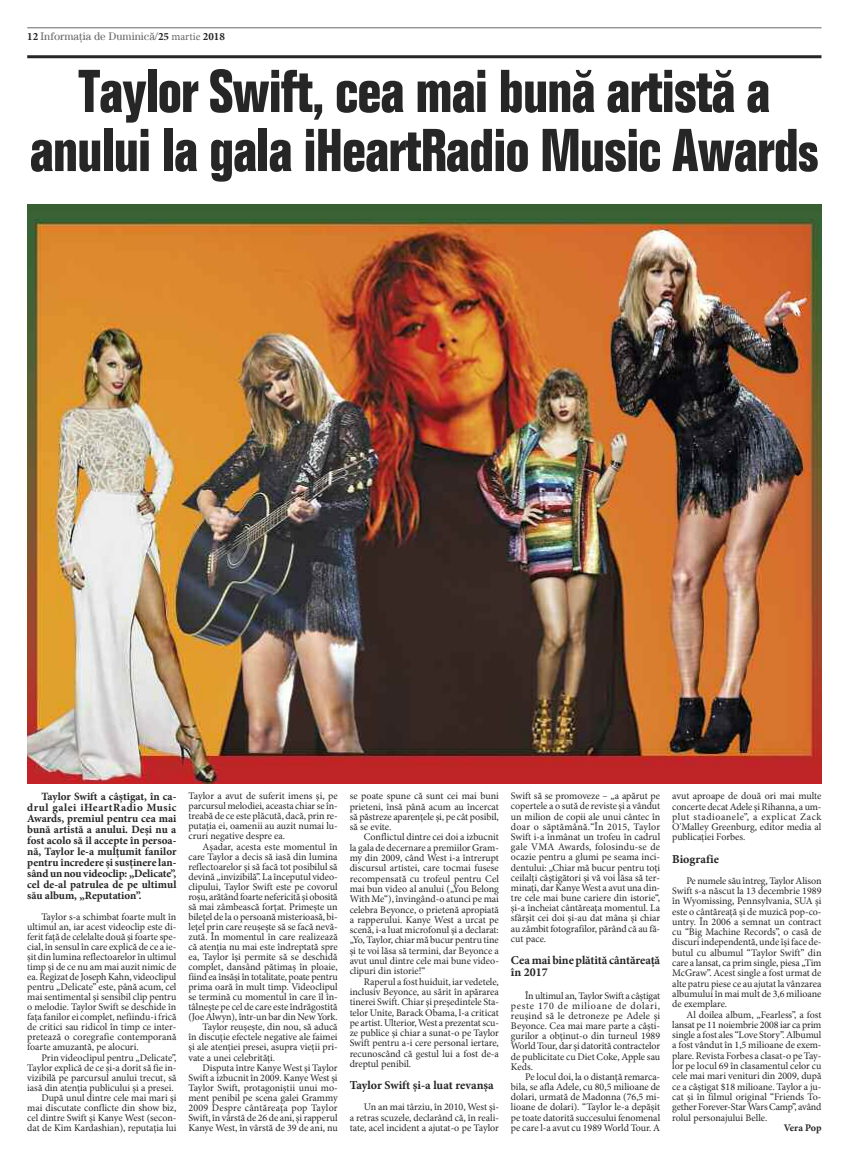
<style>
.page{position:relative;width:851px;height:1163px;background:#fff}
.page>*{position:absolute;margin:0;border:0;box-sizing:border-box;transform-origin:0 0}
.t1{font:condensed 59px/59px "IZ BC Folio";letter-spacing:-.015em;color:#272627;text-align:center}
.t2{font:12px/12.2px "IZ Minion Pro Bold";letter-spacing:-.005em;color:#272627}
.t3{font:11px/11px "IZ Minion Pro Bold";color:#272627;text-align:justify}
.t4{font:11px "IZ Century Std Book";color:#686768}
.t5{font:10px/10.3px "IZ Minion Pro Regular";color:#272627;text-align:justify}
.t6{font:10px "IZ Minion Pro Regular";letter-spacing:.02em;color:#272627}
.t7{font:10px "IZ Minion Pro Bold";letter-spacing:-.01em;color:#272627}
.s1{font-family:"IZ Minion Pro Bold";color:#272627}
.s2{font-family:"IZ Minion Pro Regular"}
.s3{font-size:54px}
</style>
<div class="page">
<hr style="left:27px;top:27px;width:794px;height:1px;background:#686768">
<hr style="left:27px;top:55px;width:794px;height:3px;background:#272627">
<img style="left:27px;top:205px;width:794px;height:578px">
<p class="t4" style="left:27px;top:32px;width:199px"><span class="s1">12</span> Informa\ia de Duminic[/<span class="s1">25</span> <span class="s2">martie</span> <span class="s1">2018</span></p>
<h1 class="t1" style="left:30px;top:67px;width:790px">Taylor Swift, cea mai bun[ artist[ a anului la gala iHeartRadio Music Award<span class="s3">s</span></h1>
<p class="t3" style="left:27px;top:791px;width:151px;text-indent:14px">Taylor Swift a câștigat, în ca&shy;drul galei iHeartRadio Music Awards, premiul pentru cea mai bună artistă a anului. Deși nu a fost acolo să îl accepte în persoa&shy;nă, Taylor le-a mulțumit fanilor pentru încredere și susținere lan&shy;sând un nou videoclip&lt; „Delicate”, cel de-al patrulea de pe ultimul său album, „Reputation”.</p>
<p class="t5" style="left:27px;top:912px;width:151px;line-height:10px;text-indent:14px">Taylor s-a schimbat foarte mult în ultimul an, iar acest videoclip este di&shy;ferit față de celelalte două și foarte spe&shy;cial, în sensul în care explică de ce a ie&shy;șit din lumina reflectoarelor în ultimul timp și de ce nu am mai auzit nimic de ea. Regizat de Joseph Kahn, videoclipul pentru „Delicate” este, până acum, cel mai sentimental și sensibil clip pentru o melodie. Taylor Swift se deschide în fața fanilor ei complet, nefiindu-i frică de critici sau ridicol în timp ce inter&shy;pretează o coregrafie contemporană foarte amuzantă, pe alocuri.</p>
<p class="t5" style="left:27px;top:1053px;width:151px;line-height:10px;text-align:right">Prin videoclipul pentru „Delicate”, Taylor explică de ce și-a dorit să fie in&shy;vizibilă pe parcursul anului trecut, să iasă din atenția publicului și a presei.<br>După unul dintre cele mai mari și mai discutate conflicte din show biz, cel dintre Swift și Kanye West (secon&shy;dat de Kim Kardashian), reputația lui</p>
<p class="t5" style="left:188px;top:791px;width:151px;line-height:10px">Taylor a avut de suferit imens și, pe parcursul melodiei, aceasta chiar se în&shy;treabă de ce este plăcută, dacă, prin re&shy;putația ei, oamenii au auzit numai lu&shy;cruri negative despre ea.</p>
<p class="t5" style="left:203px;top:842px;width:136px">Așadar, acesta este momentul în</p>
<p class="t5" style="left:188px;top:852px;width:151px">care Taylor a decis să iasă din lumina</p>
<p class="t5" style="left:188px;top:862px;width:151px">reflectoarelor și să facă tot posibilul să</p>
<p class="t5" style="left:188px;top:872px;width:151px">devină „invizibilă”. La începutul video-</p>
<p class="t5" style="left:188px;top:882px;width:151px">clipului, Taylor Swift este pe covorul</p>
<p class="t5" style="left:188px;top:892px;width:151px">roșu, arătând foarte nefericită și obosită</p>
<p class="t5" style="left:188px;top:902px;width:151px">să mai zâmbească forțat. Primește un</p>
<p class="t5" style="left:188px;top:912px;width:151px">bilețel de la o persoană misterioasă, bi-</p>
<p class="t5" style="left:188px;top:922px;width:151px">lețel prin care reușește să se facă nevă-</p>
<p class="t5" style="left:188px;top:932px;width:151px">zută. În momentul în care realizează</p>
<p class="t5" style="left:188px;top:942px;width:151px">că atenția nu mai este îndreptată spre</p>
<p class="t5" style="left:188px;top:952px;width:151px">ea, Taylor își permite să se deschidă</p>
<p class="t5" style="left:188px;top:962px;width:151px">complet, dansând pătimaș în ploaie,</p>
<p class="t5" style="left:188px;top:972px;width:151px">fiind ea însăși în totalitate, poate pentru</p>
<p class="t5" style="left:188px;top:982px;width:151px">prima oară în mult timp. Videoclipul</p>
<p class="t5" style="left:188px;top:992px;width:151px">se termină cu momentul în care îl în-</p>
<p class="t5" style="left:188px;top:1002px;width:151px">tâlnește pe cel de care este îndrăgostită</p>
<p class="t5" style="left:188px;top:1012px;width:151px">(Joe Alwyn), într-un bar din New York.</p>
<p class="t5" style="left:202px;top:1022px;width:136px">Taylor reușește, din nou, să aducă</p>
<p class="t5" style="left:188px;top:1032px;width:151px">în discuție efectele negative ale faimei</p>
<p class="t5" style="left:188px;top:1042px;width:151px">și ale atenției presei, asupra vieții pri-</p>
<p class="t5" style="left:188px;top:1052px;width:88px">vate a unei celebrități.</p>
<p class="t5" style="left:202px;top:1062px;width:136px">Disputa între Kanye West şi Taylor</p>
<p class="t5" style="left:188px;top:1072px;width:151px">Swift a izbucnit în 2009. Kanye West şi</p>
<p class="t5" style="left:188px;top:1082px;width:151px">Taylor Swift, protagoniştii unui mo-</p>
<p class="t5" style="left:188px;top:1093px;width:151px">ment penibil pe scena galei Grammy</p>
<p class="t6" style="left:188px;top:1103px;width:151px">2009 Despre cântăreaţa pop Taylor</p>
<p class="t5" style="left:188px;top:1113px;width:151px">Swift, în vârstă de 26 de ani, şi rapperul</p>
<p class="t5" style="left:188px;top:1123px;width:151px">Kanye West, în vârstă de 39 de ani, nu</p>
<p class="t5" style="left:349px;top:791px;width:151px">se poate spune că sunt cei mai buni prieteni, însă până acum au încercat să păstreze aparenţele şi, pe cât posibil, să se evite.</p>
<p class="t5" style="left:349px;top:832px;width:151px;text-indent:14px">Conflictul dintre cei doi a izbucnit la gala de decernare a premiilor Gram&shy;my din 2009, când West i-a întrerupt discursul artistei, care tocmai fusese recompensată cu trofeul pentru Cel mai bun video al anului („You Belong With Me“), învingând-o atunci pe mai celebra Beyonce, o prietenă apropiată a rapperului. Kanye West a urcat pe scenă, i-a luat microfonul şi a declarat&lt; „Yo, Taylor, chiar mă bucur pentru tine şi te voi lăsa să termini, dar Beyonce a avut unul dintre cele mai bune video&shy;clipuri din istorie!“</p>
<p class="t5" style="left:349px;top:977px;width:151px;text-indent:14px">Raperul a fost huiduit, iar vedetele, inclusiv Beyonce, au sărit în apărarea tinerei Swift. Chiar şi preşedintele Sta&shy;telor Unite, Barack Obama, l-a criticat pe artist. Ulterior, West a prezentat scu&shy;ze publice şi chiar a sunat-o pe Taylor Swift pentru a-i cere personal iertare, recunoscând că gestul lui a fost de-a dreptul penibil.</p>
<p class="t2" style="left:349px;top:1080px;width:146px">Taylor Swift şi-a luat revanşa</p>
<p class="t5" style="left:349px;top:1102px;width:151px;text-indent:14px">Un an mai târziu, în 2010, West şi&shy;a retras scuzele, declarând că, în reali&shy;tate, acel incident a ajutat-o pe Taylor</p>
<p class="t5" style="left:511px;top:791px;width:151px">Swift să se promoveze – „a apărut pe copertele a o sută de reviste şi a vândut un milion de copii ale unui cântec în doar o săptămână.“În 2015, Taylor Swift i-a înmânat un trofeu în cadrul gale VMA Awards, folosindu-se de ocazie pentru a glumi pe seama inci&shy;dentului&lt; „Chiar mă bucur pentru toţi ceilalţi câştigători şi vă voi lăsa să ter&shy;minaţi, dar Kanye West a avut una din&shy;tre cele mai bune cariere din istorie“, şi-a încheiat cântăreaţa momentul. La sfârşit cei doi şi-au dat mâna şi chiar au zâmbit fotografilor, părând că au fă&shy;cut pace.</p>
<p class="t2" style="left:511px;top:954px;width:151px">Cea mai bine plătită cântăreaţă în 2017</p>
<p class="t5" style="left:511px;top:991px;width:151px;text-indent:14px">În ultimul an, Taylor Swift a câştigat peste 170 de milioane de dolari, reuşind să le detroneze pe Adele şi Beyonce. Cea mai mare parte a câşti&shy;gurilor a obţinut-o din turneul 1989<br>World Tour, dar şi datorită contractelor de publicitate cu Diet Coke, Apple sau Keds.</p>
<p class="t5" style="left:511px;top:1072px;width:151px;text-indent:14px">Pe locul doi, la o distanţă remarca&shy;bila, se afla Adele, cu 80,5 milioane de dolari, urmată de Madonna (76,5 mi&shy;lioane de dolari). “Taylor le-a depăşit pe toate datorită succesului fenomenal pe care l-a avut cu 1989 World Tour. A</p>
<p class="t5" style="left:672px;top:791px;width:151px">avut aproape de două ori mai multe concerte decat Adele şi Rihanna, a um&shy;plut stadioanele”, a explicat Zack O'Malley Greenburg, editor media al publicaţiei Forbes.</p>
<p class="t2" style="left:672px;top:853px;width:48px">Biografie</p>
<p class="t5" style="left:672px;top:876px;width:151px;text-indent:14px">Pe numele său întreg, Taylor Alison Swift s-a născut la 13 decembrie 1989 în Wyomissing, Pennsylvania, SUA şi este o cântăreață și de muzică pop-co&shy;untry. În 2006 a semnat un contract cu “Big Machine Records”, o casă de discuri independentă, unde își face de&shy;butul cu albumul “Taylor Swift” din care a lansat, ca prim single, piesa „Tim McGraw”. Acest single a fost urmat de alte patru piese ce au ajutat la vânzarea albumului în mai mult de 3,6 milioane de exemplare.</p>
<p class="t5" style="left:672px;top:1009px;width:151px;text-indent:14px">Al doilea album, „Fearless”, a fost lansat pe 11 noiembrie 2008 iar ca prim single a fost ales “Love Story”. Albumul a fost vândut în 1,5 milioane de exem&shy;plare. Revista Forbes a clasat-o pe Tay&shy;lor pe locul 69 în clasamentul celor cu cele mai mari venituri din 2009, după ce a câștigat $18 milioane. Taylor a ju&shy;cat și în filmul original “Friends To&shy;gether Forever-Star Wars Camp”, având rolul personajului Belle.</p>
<p class="t7" style="left:783px;top:1123px;width:39px">Vera Pop</p>
</div>
